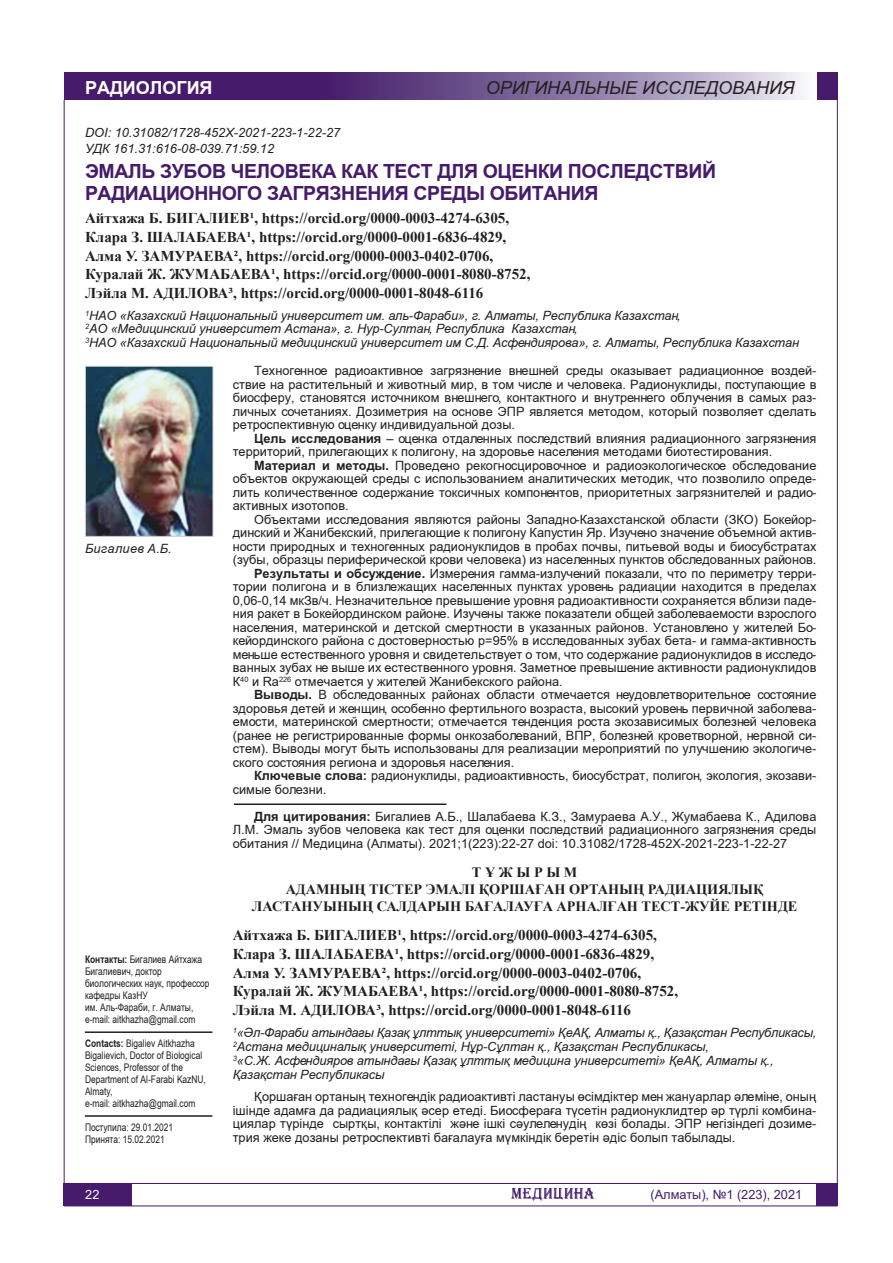
<style>
.page{position:relative;width:893px;height:1263px;background:#fff}
.page>*{position:absolute;margin:0;border:0;box-sizing:border-box;transform-origin:0 0}
.t1{font:19.5px/22.5px "Arial KZ Bold";letter-spacing:-.02em;color:#461b6b}
.t2{font:18px "Arial KZ Italic";color:#231f20}
.t3{font:18px "Arial KZ Bold";color:#fff}
.t4{font:700 15px/18.6px "Times New Roman";color:#231f20}
.t5{font:700 14.25px/17.1px "Times New Roman";color:#231f20;text-align:center}
.t6{font:12.75px/13.5px "Arial KZ";color:#231f20;text-align:justify}
.t7{font:12.75px/14px "Arial KZ Italic";letter-spacing:-.01em;color:#231f20}
.t8{font:12.75px "Arial";color:#461b6b}
.t9{font:12.75px "Arial KZ Italic";letter-spacing:.025em;color:#231f20}
.t10{font:12.75px "Arial";color:#fff}
.t11{font:10.5px/12px "Arial KZ";color:#231f20;scale:.8 1}
.s1{font-family:"Arial KZ Bold"}
</style>
<div class="page">
<div style="left:64px;top:72px;width:774px;height:28px;background:#461b6b"></div>
<img style="left:350px;top:72px;width:466px;height:28px">
<div style="left:816px;top:1183px;width:22px;height:23px;background:#461b6b"></div>
<div style="left:64px;top:1183px;width:68px;height:23px;background:#461b6b"></div>
<hr style="left:64px;top:1183px;width:773px;height:1px;background:#461b6b">
<hr style="left:64px;top:1205px;width:773px;height:1px;background:#461b6b">
<img style="left:511px;top:1188px;width:83px;height:13px">
<hr style="left:64px;top:100px;width:1px;height:1083px;background:#461b6b">
<hr style="left:837px;top:100px;width:1px;height:1083px;background:#461b6b">
<hr style="left:234px;top:803px;width:212px;height:2px;background:#231f20">
<hr style="left:85px;top:1031px;width:127px;height:2px;background:#231f20">
<hr style="left:85px;top:1115px;width:127px;height:2px;background:#231f20">
<img style="left:87px;top:368px;width:124px;height:167px">
<div style="left:85px;top:366px;width:128px;height:171px;border:1px solid #d1d2d4"></div>
<h2 class="t3" style="left:85px;top:75px;width:129px">РАДИОЛОГИЯ</h2>
<h2 class="t2" style="left:486px;top:75px;width:310px">ОРИГИНАЛЬНЫЕ ИССЛЕДОВАНИЯ</h2>
<p class="t7" style="left:85px;top:124px;width:257px;line-height:16.4px">DOI: 10.31082/1728-452X-2021-223-1-22-27<br>УДК 161.31:616-08-039.71:59.12</p>
<h1 class="t1" style="left:85px;top:160px;width:632px">ЭМАЛЬ ЗУБОВ ЧЕЛОВЕКА КАК ТЕСТ ДЛЯ ОЦЕНКИ ПОСЛЕДСТВИЙ<br>РАДИАЦИОННОГО ЗАГРЯЗНЕНИЯ СРЕДЫ ОБИТАНИЯ</h1>
<p class="t4" style="left:85px;top:208px;width:447px">Айтхажа Б. БИГАЛИЕВ1, https://orcid.org/0000-0003-4274-6305, Клара З. ШАЛАБАЕВА1, https://orcid.org/0000-0001-6836-4829, Алма У. ЗАМУРАЕВА2, https://orcid.org/0000-0003-0402-0706, Куралай Ж. ЖУМАБАЕВА1, https://orcid.org/0000-0001-8080-8752, Лэйла М. АДИЛОВА3, https://orcid.org/0000-0001-8048-6116</p>
<p class="t7" style="left:85px;top:308px;width:716px"><sup>1</sup>НАО «Казахский Национальный университет им. аль-Фараби», г. Алматы, Республика Казахстан,<br><sup>2</sup>АО «Медицинский университет Астана», г. Нур-Султан, Республика Казахстан,<br><sup>3</sup>НАО «Казахский Национальный медицинский университет им С.Д. Асфендиярова», г. Алматы, Республика Казахстан</p>
<p class="t6" style="left:233px;top:364px;width:585px;text-indent:21px">Техногенное радиоактивное загрязнение внешней среды оказывает радиационное воздей&shy;ствие на растительный и животный мир, в том числе и человека. Радионуклиды, поступающие в биосферу, становятся источником внешнего, контактного и внутреннего облучения в самых раз&shy;личных сочетаниях. Дозиметрия на основе ЭПР является методом, который позволяет сделать ретроспективную оценку индивидуальной дозы.</p>
<p class="t6" style="left:233px;top:431px;width:585px;text-indent:21px"><span class="s1">Цель исследования</span> – оценка отдаленных последствий влияния радиационного загрязнения территорий, прилегающих к полигону, на здоровье населения методами биотестирования.</p>
<p class="t6" style="left:233px;top:458px;width:585px;text-indent:21px"><span class="s1">Материал и методы.</span> Проведено рекогносцировочное и радиоэкологическое обследование объектов окружающей среды с использованием аналитических методик, что позволило опреде&shy;лить количественное содержание токсичных компонентов, приоритетных загрязнителей и радио&shy;активных изотопов.</p>
<p class="t6" style="left:254px;top:512px;width:564px">Объектами исследования являются районы Западно-Казахстанской области (ЗКО) Бокейор-</p>
<p class="t6" style="left:233px;top:526px;width:585px">динский и Жанибекский, прилегающие к полигону Капустин Яр. Изучено значение объемной актив-</p>
<p class="t6" style="left:233px;top:539px;width:585px">ности природных и техногенных радионуклидов в пробах почвы, питьевой воды и биосубстратах</p>
<p class="t6" style="left:233px;top:553px;width:585px">(зубы, образцы периферической крови человека) из населенных пунктов обследованных районов.</p>
<p class="t6" style="left:254px;top:566px;width:564px"><span class="s1">Результаты и обсуждение.</span> Измерения гамма-излучений показали, что по периметру терри-</p>
<p class="t6" style="left:233px;top:580px;width:585px">тории полигона и в близлежащих населенных пунктах уровень радиации находится в пределах</p>
<p class="t6" style="left:233px;top:593px;width:585px">0,06-0,14 мкЗв/ч. Незначительное превышение уровня радиоактивности сохраняется вблизи паде-</p>
<p class="t6" style="left:233px;top:607px;width:585px">ния ракет в Бокейординском районе. Изучены также показатели общей заболеваемости взрослого</p>
<p class="t6" style="left:233px;top:620px;width:585px">населения, материнской и детской смертности в указанных районов. Установлено у жителей Бо-</p>
<p class="t6" style="left:233px;top:634px;width:585px">кейординского района с достоверностью р=95% в исследованных зубах бета- и гамма-активность</p>
<p class="t6" style="left:233px;top:647px;width:585px">меньше естественного уровня и свидетельствует о том, что содержание радионуклидов в исследо-</p>
<p class="t6" style="left:233px;top:661px;width:585px">ванных зубах не выше их естественного уровня. Заметное превышение активности радионуклидов</p>
<p class="t6" style="left:233px;top:674px;width:331px">К<sup>40</sup> и Ra<sup>226</sup> отмечается у жителей Жанибекского района.</p>
<p class="t6" style="left:254px;top:688px;width:564px"><span class="s1">Выводы.</span> В обследованных районах области отмечается неудовлетворительное состояние</p>
<p class="t6" style="left:233px;top:701px;width:585px">здоровья детей и женщин, особенно фертильного возраста, высокий уровень первичной заболева-</p>
<p class="t6" style="left:233px;top:715px;width:585px">емости, материнской смертности; отмечается тенденция роста экозависимых болезней человека</p>
<p class="t6" style="left:233px;top:728px;width:585px">(ранее не регистрированные формы онкозаболеваний, ВПР, болезней кроветворной, нервной си-</p>
<p class="t6" style="left:233px;top:742px;width:585px">стем). Выводы могут быть использованы для реализации мероприятий по улучшению экологиче-</p>
<p class="t6" style="left:233px;top:755px;width:283px">ского состояния региона и здоровья населения.</p>
<p class="t6" style="left:254px;top:769px;width:564px"><span class="s1">Ключевые слова:</span> радионуклиды, радиоактивность, биосубстрат, полигон, экология, экозави-</p>
<p class="t6" style="left:233px;top:782px;width:95px">симые болезни.</p>
<p class="t6" style="left:233px;top:809px;width:585px;text-indent:21px"><span class="s1">Для цитирования:</span> Бигалиев А.Б., Шалабаева К.З., Замураева А.У., Жумабаева К., Адилова Л.М. Эмаль зубов человека как тест для оценки последствий радиационного загрязнения среды обитания // Медицина (Алматы). 2021;1(223):22-27 doi: 10.31082/1728-452X-2021-223-1-22-27</p>
<p class="t5" style="left:252px;top:863px;width:547px">Т Ұ Ж Ы Р Ы М<br>АДАМНЫҢ ТІСТЕР ЭМАЛІ ҚОРШАҒАН ОРТАНЫҢ РАДИАЦИЯЛЫҚ<br>ЛАСТАНУЫНЫҢ САЛДАРЫН БАҒАЛАУҒА АРНАЛҒАН ТЕСТ-ЖУЙЕ РЕТІНДЕ</p>
<p class="t4" style="left:233px;top:925px;width:447px">Айтхажа Б. БИГАЛИЕВ1, https://orcid.org/0000-0003-4274-6305, Клара З. ШАЛАБАЕВА1, https://orcid.org/0000-0001-6836-4829, Алма У. ЗАМУРАЕВА2, https://orcid.org/0000-0003-0402-0706, Куралай Ж. ЖУМАБАЕВА1, https://orcid.org/0000-0001-8080-8752, Лэйла М. АДИЛОВА3, https://orcid.org/0000-0001-8048-6116</p>
<p class="t7" style="left:233px;top:1026px;width:585px"><sup>1</sup>«Әл-Фараби атындағы Қазақ ұлттық университеті» ҚеАҚ, Алматы қ., Қазақстан Республикасы, <sup>2</sup>Астана медициналық университеті, Нұр-Сұлтан қ., Қазақстан Республикасы,<br><sup>3</sup>«С.Ж. Асфендияров атындағы Қазақ ұлттық медицина университеті» ҚеАҚ, Алматы қ., Қазақстан Республикасы</p>
<p class="t6" style="left:233px;top:1090px;width:585px;text-indent:21px">Қоршаған ортаның техногендік радиоактивті ластануы өсімдіктер мен жануарлар әлеміне, оның ішінде адамға да радиациялық әсер етеді. Биосфераға түсетін радионуклидтер әр түрлі комбина&shy;циялар түрінде сыртқы, контактілі және ішкі сәулеленудің көзі болады. ЭПР негізіндегі дозиме&shy;трия жеке дозаны ретроспективті бағалауға мүмкіндік беретін әдіс болып табылады.</p>
<p class="t9" style="left:85px;top:540px;width:88px">Бигалиев А.Б.</p>
<p class="t11" style="left:85px;top:953px;width:157px"><span class="s1">Контакты:</span> Бигалиев Айтхажа<br>Бигалиевич, доктор биологических наук, профессор кафедры КазНУ<br>им. Аль-Фараби, г. Алматы, e-mail: aitkhazha@gmail.com</p>
<p class="t11" style="left:85px;top:1037px;width:153px"><span class="s1">Contacts:</span> Bigaliev Aitkhazha<br>Bigalievich, Doctor of Biological<br>Sciences, Professor of the<br>Department of Al-Farabi KazNU,<br>Almaty,<br>e-mail: aitkhazha@gmail.com</p>
<p class="t11" style="left:85px;top:1121px;width:112px">Поступила: 29.01.2021<br>Принята: 15.02.2021</p>
<p class="t10" style="left:85px;top:1186px;width:16px">22</p>
<p class="t8" style="left:651px;top:1185px;width:153px">(Алматы), №1 (223), 2021</p>
</div>
